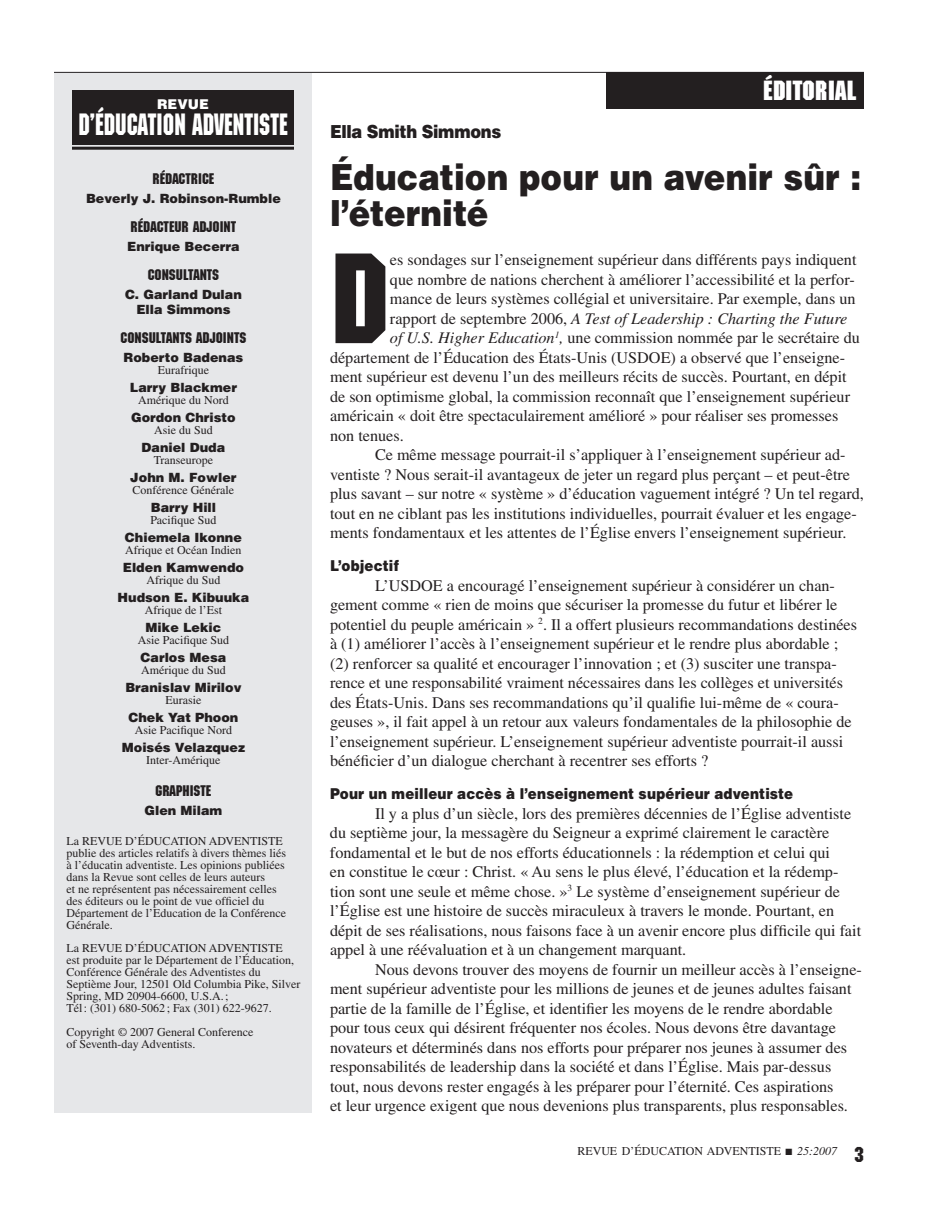
<style>
.page{position:relative;width:936px;height:1224px;background:#fff}
.page>*{position:absolute;margin:0;border:0;box-sizing:border-box;transform-origin:0 0}
.t1{font:124.95px "Machine";color:#231f20}
.t2{font:900 36px/36px "Helvetica";color:#231f20;scale:.9 1}
.t3{font:30px "Machine";color:#fff;scale:.8 1}
.t4{font:700 27px "Machine";color:#fff}
.t5{font:21px "Machine";color:#231f20}
.t6{font:900 18px "Helvetica";letter-spacing:-.015em;color:#231f20;scale:.9 1}
.t7{font:16.2px/19.5px "Times";color:#231f20}
.t8{font:italic 16.2px "Times";color:#231f20}
.t9{font:15px "Machine";color:#231f20}
.t10{font:900 15px "Helvetica";letter-spacing:.01em;color:#231f20;scale:.9 1}
.t11{font:900 13.5px "Helvetica";color:#fff}
.t12{font:900 12.75px/15px "Helvetica";color:#231f20;text-align:center}
.t13{font:12px/12px "Times";color:#231f20}
.s1{font-style:normal}
.s2{font-style:italic}
</style>
<div class="page">
<hr style="left:54px;top:72px;width:810px;height:1px;background:#231f20">
<div style="left:54px;top:74px;width:258px;height:1039px;background:#e6e7e9"></div>
<div style="left:606px;top:73px;width:258px;height:36px;background:#231f20"></div>
<div style="left:72px;top:90px;width:222px;height:54px;background:#231f20"></div>
<hr style="left:72px;top:147px;width:222px;height:3px;background:#231f20">
<p class="t11" style="left:157px;top:95px;width:53px">REVUE</p>
<h3 class="t3" style="left:78px;top:107px;width:263px">D’ÉDUCATION ADVENTISTE</h3>
<p class="t9" style="left:153px;top:170px;width:63px">RÉDACTRICE</p>
<p class="t12" style="left:86px;top:191px;width:196px">Beverly J. Robinson-Rumble</p>
<p class="t9" style="left:131px;top:218px;width:107px">RÉDACTEUR ADJOINT</p>
<p class="t12" style="left:127px;top:239px;width:114px">Enrique Becerra</p>
<p class="t9" style="left:148px;top:266px;width:73px">CONSULTANTS</p>
<p class="t12" style="left:125px;top:287px;width:118px">C. Garland Dulan<br>Ella Simmons</p>
<p class="t9" style="left:121px;top:329px;width:127px">CONSULTANTS ADJOINTS</p>
<p class="t12" style="left:123px;top:350px;width:121px">Roberto Badenas</p>
<p class="t13" style="left:158px;top:364px;width:53px">Eurafrique</p>
<p class="t12" style="left:130px;top:380px;width:109px">Larry Blackmer</p>
<p class="t13" style="left:138px;top:394px;width:92px">Amérique du Nord</p>
<p class="t12" style="left:131px;top:410px;width:106px">Gordon Christo</p>
<p class="t13" style="left:154px;top:424px;width:60px">Asie du Sud</p>
<p class="t12" style="left:142px;top:440px;width:85px">Daniel Duda</p>
<p class="t13" style="left:154px;top:454px;width:61px">Transeurope</p>
<p class="t12" style="left:130px;top:470px;width:108px">John M. Fowler</p>
<p class="t13" style="left:133px;top:484px;width:103px">Conférence Générale</p>
<p class="t12" style="left:151px;top:500px;width:67px">Barry Hill</p>
<p class="t13" style="left:150px;top:514px;width:68px">Pacifique Sud</p>
<p class="t12" style="left:125px;top:530px;width:118px">Chiemela Ikonne</p>
<p class="t13" style="left:125px;top:544px;width:118px">Afrique et Océan Indien</p>
<p class="t12" style="left:123px;top:560px;width:123px">Elden Kamwendo</p>
<p class="t13" style="left:146px;top:574px;width:75px">Afrique du Sud</p>
<p class="t12" style="left:118px;top:590px;width:133px">Hudson E. Kibuuka</p>
<p class="t13" style="left:145px;top:604px;width:79px">Afrique de l’Est</p>
<p class="t12" style="left:146px;top:620px;width:77px">Mike Lekic</p>
<p class="t13" style="left:138px;top:634px;width:93px">Asie Pacifique Sud</p>
<p class="t12" style="left:141px;top:650px;width:87px">Carlos Mesa</p>
<p class="t13" style="left:141px;top:664px;width:86px">Amérique du Sud</p>
<p class="t12" style="left:125px;top:680px;width:118px">Branislav Mirilov</p>
<p class="t13" style="left:165px;top:694px;width:37px">Eurasie</p>
<p class="t12" style="left:128px;top:710px;width:112px">Chek Yat Phoon</p>
<p class="t13" style="left:135px;top:724px;width:99px">Asie Pacifique Nord</p>
<p class="t12" style="left:122px;top:740px;width:125px">Moisés Velazquez</p>
<p class="t13" style="left:146px;top:754px;width:76px">Inter-Amérique</p>
<p class="t9" style="left:156px;top:782px;width:57px">GRAPHISTE</p>
<p class="t12" style="left:144px;top:803px;width:79px">Glen Milam</p>
<p class="t13" style="left:66px;top:835px;width:221px">La REVUE D’ÉDUCATION ADVENTISTE publie des articles relatifs à divers thèmes liés à l’éducatin adventiste. Les opinions publiées dans la Revue sont celles de leurs auteurs<br>et ne représentent pas nécessairement celles des éditeurs ou le point de vue officiel du Département de l’Education de la Conférence Générale.</p>
<p class="t13" style="left:66px;top:942px;width:235px">La REVUE D’ÉDUCATION ADVENTISTE<br>est produite par le Département de l’Éducation, Conférence Générale des Adventistes du Septième Jour, 12501 Old Columbia Pike, Silver Spring, MD 20904-6600, U.S.A. ;<br>Tél : (301) 680-5062 ; Fax (301) 622-9627.</p>
<p class="t13" style="left:66px;top:1026px;width:188px">Copyright © 2007 General Conference of Seventh-day Adventists.</p>
<h3 class="t4" style="left:763px;top:75px;width:95px">ÉDITORIAL</h3>
<p class="t6" style="left:330px;top:119px;width:192px">Ella Smith Simmons</p>
<h2 class="t2" style="left:330px;top:158px;width:592px">Éducation pour un avenir sûr : l’éternité</h2>
<h1 class="t1" style="left:330px;top:227px;width:61px">D</h1>
<p class="t7" style="left:390px;top:250px;width:468px">es sondages sur l’enseignement supérieur dans différents pays indiquent</p>
<p class="t7" style="left:390px;top:269px;width:466px">que nombre de nations cherchent à améliorer l’accessibilité et la perfor-</p>
<p class="t7" style="left:390px;top:289px;width:467px">mance de leurs systèmes collégial et universitaire. Par exemple, dans un</p>
<p class="t8" style="left:390px;top:309px;width:459px"><span class="s1">rapport de septembre 2006,</span> A Test of Leadership : Charting the Future</p>
<p class="t7" style="left:390px;top:328px;width:472px"><span class="s2">of U.S. Higher Education</span><sup>1</sup><span class="s2">,</span> une commission nommée par le secrétaire du</p>
<p class="t7" style="left:330px;top:347px;width:517px">département de l’Éducation des États-Unis (USDOE) a observé que l’enseigne-</p>
<p class="t7" style="left:330px;top:367px;width:518px">ment supérieur est devenu l’un des meilleurs récits de succès. Pourtant, en dépit</p>
<p class="t7" style="left:330px;top:386px;width:522px">de son optimisme global, la commission reconnaît que l’enseignement supérieur</p>
<p class="t7" style="left:330px;top:406px;width:510px">américain « doit être spectaculairement amélioré » pour réaliser ses promesses</p>
<p class="t7" style="left:330px;top:425px;width:75px">non tenues.</p>
<p class="t7" style="left:375px;top:445px;width:472px">Ce même message pourrait-il s’appliquer à l’enseignement supérieur ad-</p>
<p class="t7" style="left:330px;top:464px;width:522px">ventiste ? Nous serait-il avantageux de jeter un regard plus perçant – et peut-être</p>
<p class="t7" style="left:330px;top:484px;width:535px">plus savant – sur notre « système » d’éducation vaguement intégré ? Un tel regard,</p>
<p class="t7" style="left:330px;top:503px;width:528px">tout en ne ciblant pas les institutions individuelles, pourrait évaluer et les engage-</p>
<p class="t7" style="left:330px;top:523px;width:518px">ments fondamentaux et les attentes de l’Église envers l’enseignement supérieur.</p>
<p class="t10" style="left:330px;top:556px;width:78px">L’objectif</p>
<p class="t7" style="left:330px;top:575px;width:529px;text-indent:45px">L’USDOE a encouragé l’enseignement supérieur à considérer un chan&shy;gement comme « rien de moins que sécuriser la promesse du futur et libérer le potentiel du peuple américain » <sup>2</sup>. Il a offert plusieurs recommandations destinées à (1) améliorer l’accès à l’enseignement supérieur et le rendre plus abordable ; (2) renforcer sa qualité et encourager l’innovation ; et (3) susciter une transpa&shy;rence et une responsabilité vraiment nécessaires dans les collèges et universités des États-Unis. Dans ses recommandations qu’il qualifie lui-même de « coura&shy;geuses », il fait appel à un retour aux valeurs fondamentales de la philosophie de l’enseignement supérieur. L’enseignement supérieur adventiste pourrait-il aussi bénéficier d’un dialogue cherchant à recentrer ses efforts ?</p>
<p class="t10" style="left:330px;top:784px;width:516px">Pour un meilleur accès à l’enseignement supérieur adventiste</p>
<p class="t7" style="left:330px;top:803px;width:533px;text-indent:45px">Il y a plus d’un siècle, lors des premières décennies de l’Église adventiste du septième jour, la messagère du Seigneur a exprimé clairement le caractère fondamental et le but de nos efforts éducationnels : la rédemption et celui qui<br>en constitue le cœur : Christ. « Au sens le plus élevé, l’éducation et la rédemp&shy;tion sont une seule et même chose. »<sup>3</sup> Le système d’enseignement supérieur de l’Église est une histoire de succès miraculeux à travers le monde. Pourtant, en dépit de ses réalisations, nous faisons face à un avenir encore plus difficile qui fait appel à une réévaluation et à un changement marquant.</p>
<p class="t7" style="left:330px;top:959px;width:534px;text-indent:45px">Nous devons trouver des moyens de fournir un meilleur accès à l’enseigne&shy;ment supérieur adventiste pour les millions de jeunes et de jeunes adultes faisant partie de la famille de l’Église, et identifier les moyens de le rendre abordable pour tous ceux qui désirent fréquenter nos écoles. Nous devons être davantage novateurs et déterminés dans nos efforts pour préparer nos jeunes à assumer des responsabilités de leadership dans la société et dans l’Église. Mais par-dessus tout, nous devons rester engagés à les préparer pour l’éternité. Ces aspirations<br>et leur urgence exigent que nous devenions plus transparents, plus responsables.</p>
<p class="t13" style="left:577px;top:1145px;width:261px">REVUE D’ÉDUCATION ADVENTISTE ■ <span class="s2">25:2007</span></p>
<p class="t5" style="left:854px;top:1142px;width:11px">3</p>
</div>
